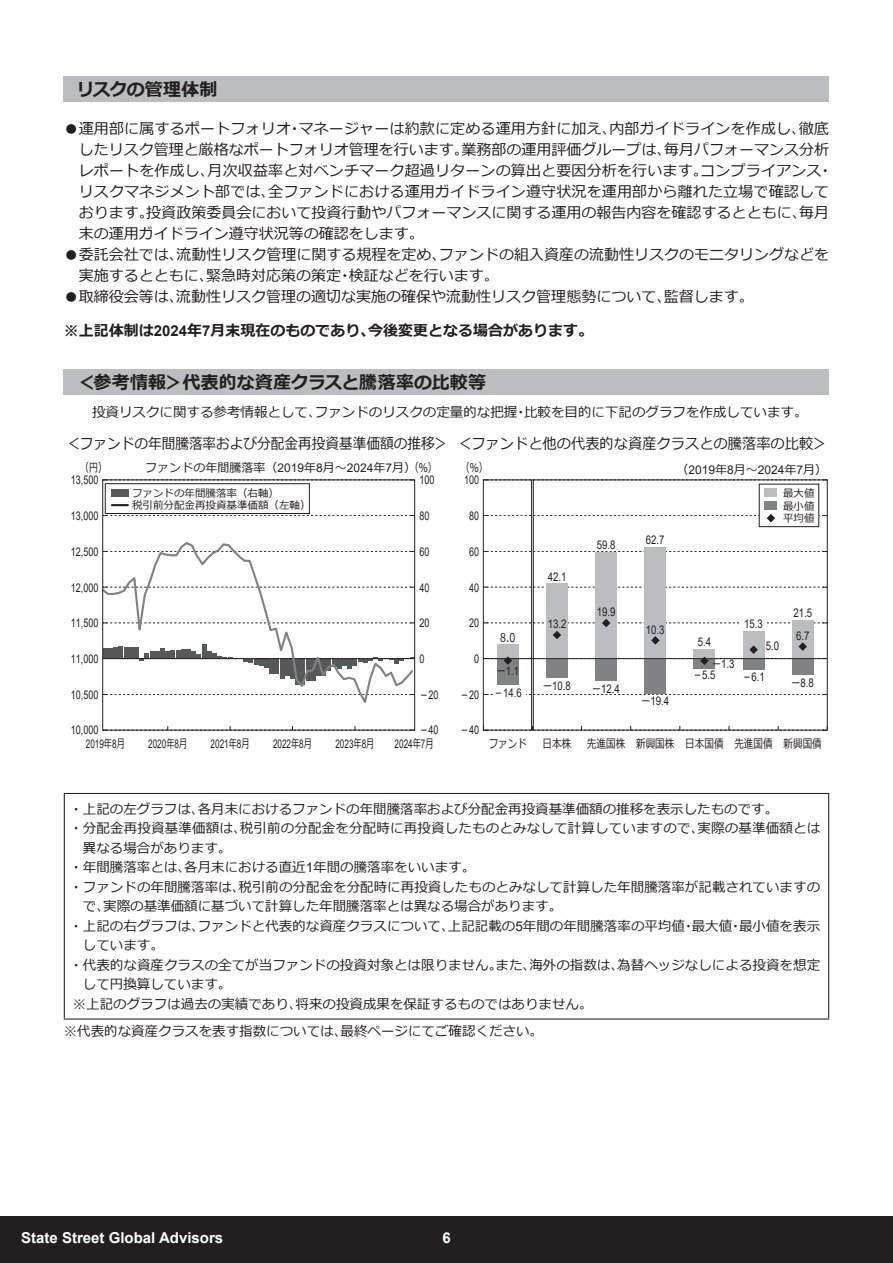
<style>
.page{position:relative;width:893px;height:1263px;background:#fff}
.page>*{position:absolute;margin:0;border:0;box-sizing:border-box;transform-origin:0 0}
.t1{font:700 18px "Meiryo";letter-spacing:.005em;color:#231f20}
.t2{font:15px/21px "Meiryo";color:#231f20}
.t3{font:15px "Meiryo";color:#231f20;scale:.91 1}
.t4{font:700 15px "Meiryo";color:#231f20}
.t5{font:700 15px "Arial";color:#fff}
.t6{font:700 14.85px "Arial";color:#fff}
.t7{font:13.5px "Meiryo";color:#231f20}
.t8{font:12px "Arial";color:#231f20;scale:.75 1}
.t9{font:12px/21.1px "Arial";color:#231f20;scale:.8 1}
.t10{font:12px "Arial";color:#231f20;scale:.68 1}
.t11{font:12px "Meiryo";color:#231f20;scale:.8 1}
.t12{font:12px "Meiryo";color:#231f20}
.t13{font:12px "Arial";color:#231f20}
.t14{font:12px "Meiryo";color:#231f20;scale:.75 1}
.t15{font:10.5px/12.3px "Meiryo";color:#231f20}
.s1{font-family:"Arial"}
.s2{font-family:"Meiryo"}
</style>
<div class="page">
<div style="left:0;top:1216px;width:893px;height:47px;background:#231f20"></div>
<div style="left:64px;top:77px;width:765px;height:25px;background:#bcbdc0"></div>
<div style="left:64px;top:369px;width:765px;height:26px;background:#bcbdc0"></div>
<svg style="left:104px;top:515px;width:309px;height:1px"></svg>
<svg style="left:103px;top:726px;width:312px;height:5px"></svg>
<svg style="left:104px;top:542px;width:309px;height:161px"></svg>
<div style="left:102px;top:480px;width:313px;height:250px;border:1px solid #231f20"></div>
<div style="left:105px;top:483px;width:205px;height:31px;border:1px solid #231f20"></div>
<div style="left:111px;top:489px;width:17px;height:7px;background:#57585a"></div>
<svg style="left:112px;top:504px;width:16px;height:2px"></svg>
<svg style="left:485px;top:551px;width:341px;height:1px"></svg>
<svg style="left:485px;top:587px;width:341px;height:1px"></svg>
<svg style="left:485px;top:694px;width:341px;height:1px"></svg>
<svg style="left:483px;top:726px;width:345px;height:5px"></svg>
<hr style="left:531px;top:480px;width:1px;height:250px;background:#231f20">
<hr style="left:533px;top:480px;width:1px;height:250px;background:#231f20">
<div style="left:546px;top:659px;width:22px;height:19px;background:#808285"></div>
<div style="left:546px;top:583px;width:22px;height:76px;background:#bcbdc0"></div>
<div style="left:595px;top:552px;width:22px;height:107px;background:#bcbdc0"></div>
<div style="left:645px;top:547px;width:21px;height:112px;background:#bcbdc0"></div>
<div style="left:497px;top:659px;width:21px;height:26px;background:#808285"></div>
<div style="left:595px;top:659px;width:22px;height:22px;background:#808285"></div>
<div style="left:645px;top:659px;width:21px;height:34px;background:#808285"></div>
<div style="left:694px;top:659px;width:21px;height:9px;background:#808285"></div>
<div style="left:743px;top:659px;width:21px;height:11px;background:#808285"></div>
<div style="left:792px;top:659px;width:21px;height:16px;background:#808285"></div>
<div style="left:494px;top:691px;width:32px;height:5px;background:#fff"></div>
<svg style="left:485px;top:619px;width:341px;height:46px"></svg>
<div style="left:759px;top:484px;width:60px;height:43px;border:1px solid #231f20"></div>
<div style="left:764px;top:501px;width:13px;height:9px;background:#808285"></div>
<div style="left:764px;top:488px;width:13px;height:9px;background:#bcbdc0"></div>
<svg style="left:485px;top:514px;width:341px;height:8px"></svg>
<div style="left:483px;top:479px;width:345px;height:251px;border:1px solid #231f20"></div>
<hr style="left:64px;top:794px;width:1px;height:224px;background:#231f20">
<hr style="left:64px;top:793px;width:765px;height:1px;background:#231f20">
<hr style="left:828px;top:794px;width:1px;height:224px;background:#231f20">
<hr style="left:64px;top:1018px;width:765px;height:1px;background:#231f20">
<h1 class="t1" style="left:77px;top:77px;width:142px">リスクの管理体制</h1>
<p class="t2" style="left:79px;top:119px;width:756px;text-indent:-15px">●運用部に属するポートフォリオ・マネージャーは約款に定める運用方針に加え、内部ガイドラインを作成し、徹底したリスク管理と厳格なポートフォリオ管理を行います。業務部の運用評価グループは、毎月パフォーマンス分析レポートを作成し、月次収益率と対ベンチマーク超過リターンの算出と要因分析を行います。コンプライアンス・リスクマネジメント部では、全ファンドにおける運用ガイドライン遵守状況を運用部から離れた立場で確認しております。投資政策委員会において投資行動やパフォーマンスに関する運用の報告内容を確認するとともに、毎月末の運用ガイドライン遵守状況等の確認をします。</p>
<p class="t2" style="left:79px;top:245px;width:752px;text-indent:-15px">●委託会社では、流動性リスク管理に関する規程を定め、ファンドの組入資産の流動性リスクのモニタリングなどを実施するとともに、緊急時対応策の策定・検証などを行います。</p>
<p class="t2" style="left:64px;top:287px;width:692px">●取締役会等は、流動性リスク管理の適切な実施の確保や流動性リスク管理態勢について、監督します。</p>
<p class="t4" style="left:64px;top:320px;width:531px">※上記体制は<span class="s1">2024</span>年<span class="s1">7</span>月末現在のものであり、今後変更となる場合があります。</p>
<h1 class="t1" style="left:77px;top:370px;width:411px">＜参考情報＞代表的な資産クラスと騰落率の比較等</h1>
<p class="t7" style="left:92px;top:403px;width:717px">投資リスクに関する参考情報として、ファンドのリスクの定量的な把握・比較を目的に下記のグラフを作成しています。</p>
<p class="t3" style="left:66px;top:433px;width:838px">＜ファンドの年間騰落率および分配金再投資基準価額の推移＞ ＜ファンドと他の代表的な資産クラスとの騰落率の比較＞</p>
<p class="t14" style="left:80px;top:459px;width:37px">（円）</p>
<p class="t14" style="left:410px;top:459px;width:37px">（％）</p>
<p class="t14" style="left:461px;top:459px;width:37px">（％）</p>
<p class="t12" style="left:145px;top:459px;width:272px">ファンドの年間騰落率（<span class="s1">2019</span>年<span class="s1">8</span>月～<span class="s1">2024</span>年<span class="s1">7</span>月）</p>
<p class="t15" style="left:132px;top:488px;width:180px">ファンドの年間騰落率（右軸）<br>税引前分配金再投資基準価額（左軸）</p>
<p class="t13" style="left:676px;top:461px;width:152px"><span class="s2">（</span>2019<span class="s2">年</span>8<span class="s2">月～</span>2024<span class="s2">年</span>7<span class="s2">月）</span></p>
<p class="t15" style="left:783px;top:500px;width:33px">最小値</p>
<p class="t8" style="left:464px;top:472px;width:22px">100</p>
<p class="t8" style="left:469px;top:508px;width:15px">80</p>
<p class="t8" style="left:469px;top:543px;width:15px">60</p>
<p class="t8" style="left:469px;top:579px;width:15px">40</p>
<p class="t8" style="left:469px;top:615px;width:15px">20</p>
<p class="t8" style="left:474px;top:650px;width:8px">0</p>
<p class="t8" style="left:460px;top:686px;width:27px"><span class="s2">－</span>20</p>
<p class="t8" style="left:460px;top:722px;width:27px"><span class="s2">－</span>40</p>
<p class="t8" style="left:71px;top:472px;width:38px">13,500</p>
<p class="t8" style="left:71px;top:508px;width:38px">13,000</p>
<p class="t8" style="left:71px;top:543px;width:38px">12,500</p>
<p class="t8" style="left:71px;top:579px;width:38px">12,000</p>
<p class="t8" style="left:71px;top:615px;width:38px">11,500</p>
<p class="t8" style="left:71px;top:650px;width:38px">11,000</p>
<p class="t8" style="left:71px;top:686px;width:38px">10,500</p>
<p class="t8" style="left:71px;top:722px;width:38px">10,000</p>
<p class="t8" style="left:419px;top:472px;width:22px">100</p>
<p class="t8" style="left:419px;top:508px;width:15px">80</p>
<p class="t8" style="left:419px;top:543px;width:15px">60</p>
<p class="t8" style="left:419px;top:579px;width:15px">40</p>
<p class="t8" style="left:419px;top:615px;width:15px">20</p>
<p class="t8" style="left:419px;top:650px;width:8px">0</p>
<p class="t8" style="left:419px;top:686px;width:27px"><span class="s2">－</span>20</p>
<p class="t8" style="left:419px;top:722px;width:27px"><span class="s2">－</span>40</p>
<p class="t15" style="left:783px;top:487px;width:33px">最大値</p>
<p class="t15" style="left:783px;top:513px;width:33px">平均値</p>
<p class="t9" style="left:646px;top:529px;width:25px">62.7</p>
<p class="t9" style="left:597px;top:534px;width:25px">59.8</p>
<p class="t9" style="left:548px;top:566px;width:25px">42.1</p>
<p class="t9" style="left:597px;top:601px;width:25px">19.9</p>
<p class="t9" style="left:793px;top:602px;width:25px">21.5</p>
<p class="t9" style="left:548px;top:613px;width:25px">13.2</p>
<p class="t9" style="left:744px;top:614px;width:25px">15.3</p>
<p class="t9" style="left:646px;top:619px;width:25px">10.3</p>
<p class="t9" style="left:796px;top:625px;width:18px">6.7</p>
<p class="t11" style="left:500px;top:629px;width:21px">8.0</p>
<p class="t9" style="left:494px;top:660px;width:36px"><span class="s2">ー</span>1.1<span class="s2">－</span>14.6</p>
<p class="t9" style="left:698px;top:631px;width:18px">5.4</p>
<p class="t9" style="left:766px;top:635px;width:18px">5.0</p>
<p class="t9" style="left:712px;top:654px;width:29px"><span class="s2">ー</span>1.3</p>
<p class="t9" style="left:693px;top:664px;width:29px"><span class="s2">－</span>5.5</p>
<p class="t9" style="left:742px;top:666px;width:29px"><span class="s2">－</span>6.1</p>
<p class="t9" style="left:791px;top:672px;width:29px"><span class="s2">ー</span>8.8</p>
<p class="t9" style="left:543px;top:675px;width:36px"><span class="s2">ー</span>10.8</p>
<p class="t9" style="left:592px;top:678px;width:36px"><span class="s2">ー</span>12.4</p>
<p class="t9" style="left:641px;top:690px;width:36px"><span class="s2">ー</span>19.4</p>
<p class="t11" style="left:489px;top:735px;width:50px">ファンド</p>
<p class="t11" style="left:543px;top:735px;width:37px">日本株</p>
<p class="t11" style="left:587px;top:735px;width:295px">先進国株 新興国株 日本国債 先進国債 新興国債</p>
<p class="t10" style="left:148px;top:735px;width:59px">2020<span class="s2">年</span>8<span class="s2">月</span></p>
<p class="t10" style="left:211px;top:735px;width:59px">2021<span class="s2">年</span>8<span class="s2">月</span></p>
<p class="t10" style="left:273px;top:735px;width:59px">2022<span class="s2">年</span>8<span class="s2">月</span></p>
<p class="t10" style="left:335px;top:735px;width:59px">2023<span class="s2">年</span>8<span class="s2">月</span></p>
<p class="t10" style="left:394px;top:735px;width:59px">2024<span class="s2">年</span>7<span class="s2">月</span></p>
<p class="t10" style="left:86px;top:735px;width:59px">2019<span class="s2">年</span>8<span class="s2">月</span></p>
<p class="t7" style="left:69px;top:799px;width:710px">・上記の左グラフは、各月末におけるファンドの年間騰落率および分配金再投資基準価額の推移を表示したものです。</p>
<p class="t7" style="left:69px;top:819px;width:752px">・分配金再投資基準価額は、税引前の分配金を分配時に再投資したものとみなして計算していますので、実際の基準価額とは</p>
<p class="t7" style="left:83px;top:838px;width:150px">異なる場合があります。</p>
<p class="t7" style="left:69px;top:858px;width:407px">・年間騰落率とは、各月末における直近<span class="s1">1</span>年間の騰落率をいいます。</p>
<p class="t7" style="left:69px;top:877px;width:752px">・ファンドの年間騰落率は、税引前の分配金を分配時に再投資したものとみなして計算した年間騰落率が記載されていますの</p>
<p class="t7" style="left:83px;top:897px;width:481px">で、実際の基準価額に基づいて計算した年間騰落率とは異なる場合があります。</p>
<p class="t7" style="left:69px;top:916px;width:752px">・上記の右グラフは、ファンドと代表的な資産クラスについて、上記記載の<span class="s1">5</span>年間の年間騰落率の平均値・最大値・最小値を表示</p>
<p class="t7" style="left:83px;top:936px;width:83px">しています。</p>
<p class="t7" style="left:69px;top:955px;width:752px">・代表的な資産クラスの全てが当ファンドの投資対象とは限りません。また、海外の指数は、為替ヘッジなしによる投資を想定</p>
<p class="t7" style="left:83px;top:975px;width:150px">して円換算しています。</p>
<p class="t7" style="left:73px;top:994px;width:521px">※上記のグラフは過去の実績であり、将来の投資成果を保証するものではありません。</p>
<p class="t7" style="left:64px;top:1021px;width:481px">※代表的な資産クラスを表す指数については、最終ページにてご確認ください。</p>
<p class="t5" style="left:21px;top:1227px;width:203px">State Street Global Advisors</p>
<p class="t6" style="left:442px;top:1227px;width:10px">6</p>
</div>
